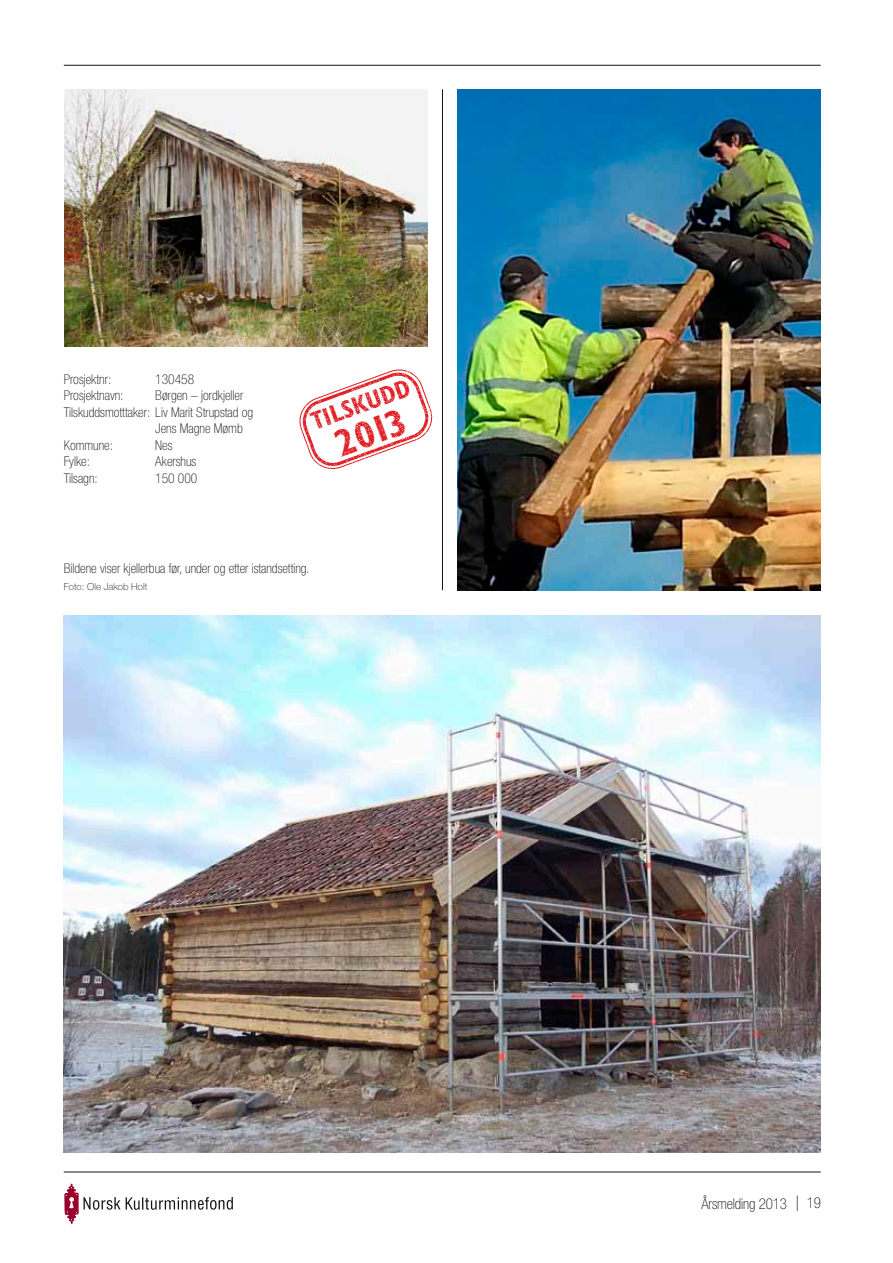
<style>
.page{position:relative;width:893px;height:1263px;background:#fff}
.page>*{position:absolute;margin:0;border:0;box-sizing:border-box;transform-origin:0 0}
.t1{font:700 condensed 38.1px "Gill Sans";color:#e12228}
.t2{font:700 condensed 25.35px "Gill Sans";color:#e12228}
.t3{font:100 condensed 15px "Helvetica Neue";letter-spacing:-.01em;color:#131413}
.t4{font:100 condensed 13.5px "Helvetica Neue";color:#131413}
.t5{font:100 9.75px "Helvetica Neue";color:#131413}
.s1{font-weight:200;font-stretch:normal;font-size:30px}
</style>
<div class="page">
<hr style="left:64px;top:1172px;width:757px;height:1px;background:#131413">
<hr style="left:64px;top:65px;width:757px;height:1px;background:#131413">
<hr style="left:442px;top:89px;width:1px;height:501px;background:#131413">
<svg style="left:64px;top:1183px;width:169px;height:41px"></svg>
<img style="left:64px;top:89px;width:364px;height:258px">
<img style="left:457px;top:89px;width:364px;height:501px">
<img style="left:64px;top:615px;width:757px;height:538px">
<svg style="left:299px;top:369px;width:134px;height:100px"></svg>
<p class="t4" style="left:64px;top:371px;width:49px">Prosjektnr:</p>
<p class="t4" style="left:155px;top:371px;width:40px">130458</p>
<p class="t4" style="left:64px;top:388px;width:61px">Prosjektnavn:</p>
<p class="t4" style="left:155px;top:388px;width:89px">Børgen – jordkjeller</p>
<p class="t4" style="left:64px;top:404px;width:191px">Tilskuddsmotttaker: Liv Marit Strupstad og</p>
<p class="t4" style="left:155px;top:421px;width:89px">Jens Magne Mømb</p>
<p class="t4" style="left:64px;top:437px;width:51px">Kommune:</p>
<p class="t4" style="left:155px;top:437px;width:19px">Nes</p>
<p class="t4" style="left:64px;top:454px;width:28px">Fylke:</p>
<p class="t4" style="left:155px;top:454px;width:42px">Akershus</p>
<p class="t4" style="left:64px;top:470px;width:35px">Tilsagn:</p>
<p class="t4" style="left:155px;top:470px;width:44px">150 000</p>
<h2 class="t2" style="left:307px;top:408px;width:106px;rotate:-20deg">TILSKUDD</h2>
<h1 class="t1" style="left:329px;top:423px;width:74px;rotate:-20deg">2013</h1>
<p class="t4" style="left:64px;top:561px;width:247px">Bildene viser kjellerbua før, under og etter istandsetting.</p>
<p class="t5" style="left:64px;top:581px;width:85px">Foto: Ole Jakob Holt</p>
<p class="t3" style="left:701px;top:1196px;width:121px">Årsmelding 2013 <span class="s1">ı</span> 19</p>
</div>
